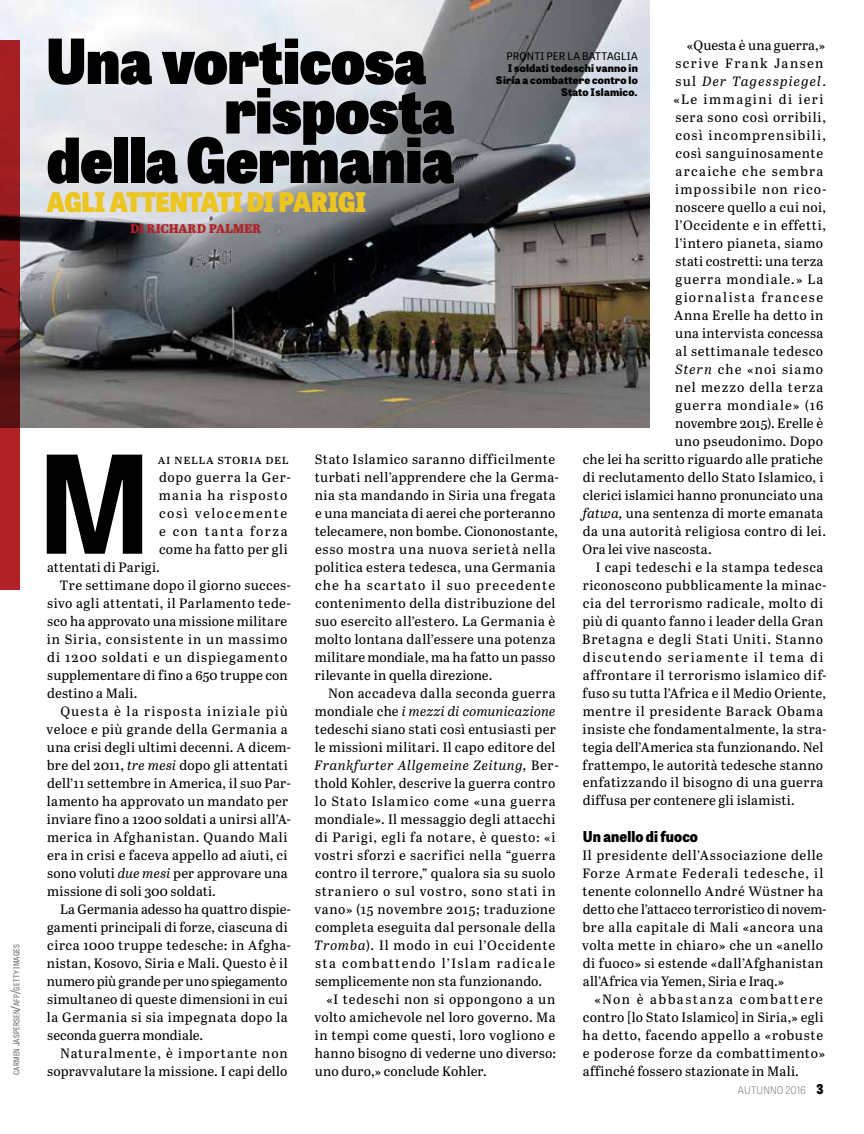
<style>
.page{position:relative;width:864px;height:1134px;background:#fff}
.page>*{position:absolute;margin:0;border:0;box-sizing:border-box;transform-origin:0 0}
.t1{font:700 135px "Tablet Gothic Narrow";color:#000}
.t2{font:800 61.95px "Tablet Gothic Narrow";color:#000}
.t3{font:800 27px "Tablet Gothic Narrow";letter-spacing:-.005em;color:#ecc521}
.t4{font:800 15px "Tablet Gothic Narrow";letter-spacing:.005em;color:#000}
.t5{font:13.5px/18px "Abril Text";letter-spacing:.03em;color:#000}
.t6{font:13.5px/18px "Abril Text";letter-spacing:.01em;color:#000}
.t7{font:12.6px "Abril Titling Eb";letter-spacing:.01em;color:#b22125}
.t8{font:800 10.5px/12px "Tablet Gothic";letter-spacing:.015em;color:#000;text-align:right}
.t9{font:10.5px "Tablet Gothic";letter-spacing:.02em;color:#000}
.t10{font:100 10.5px "Tablet Gothic Narrow";letter-spacing:.02em;color:#6d6e70}
.t11{font:8.1px "Tablet Gothic Condensed";letter-spacing:.03em;color:#6d6e70;scale:1.04 1}
.s1{font-size:11.55px}
.s2{font-style:italic}
.s3{font-weight:800;font-size:13.5px;color:#000}
</style>
<div class="page">
<img style="left:0;top:0;width:649px;height:428px">
<svg style="left:0;top:40px;width:20px;height:550px;background:#8f1a1e"></svg>
<p class="t11" style="left:11px;top:1075px;width:127px;rotate:-90deg">carmen jaspersen<span class="s1">/</span>afp<span class="s1">/</span>getty images</p>
<h2 class="t2" style="left:47px;top:15px;width:381px">Una vorticosa</h2>
<h2 class="t2" style="left:225px;top:64px;width:231px">risposta</h2>
<h2 class="t2" style="left:47px;top:114px;width:409px">della Germania</h2>
<h3 class="t3" style="left:47px;top:182px;width:321px">AGLI ATTENTATI DI PARIGI</h3>
<p class="t7" style="left:130px;top:219px;width:133px">DI RICHARD PALMER</p>
<p class="t9" style="left:506px;top:49px;width:133px">PRONTI PER LA BATTAGLIA</p>
<p class="t8" style="left:496px;top:62px;width:143px">I soldati tedeschi vanno in<br>Siria a combattere contro lo<br>Stato Islamico.</p>
<p class="t5" style="left:673px;top:35px;width:155px;text-indent:14px">«Questa è una guerra,» scrive Frank Jansen sul <span class="s2">Der Tagesspiegel</span>. «Le immagini di ieri sera sono così orribili, così incomprensibili, così sanguinosamente arcaiche che sembra impossibile non rico&shy;noscere quello a cui noi, l’Occidente e in effetti, l’intero pianeta, siamo stati costretti: una terza guerra mondiale.» La giornalista francese<br>Anna Erelle ha detto in una intervista concessa al settimanale tedesco<br><span class="s2">Stern</span> che «noi siamo nel mezzo della terza guerra mondiale» (16 novembre 2015). Erelle è uno pseudonimo. Dopo</p>
<h1 class="t1" style="left:37px;top:410px;width:116px">M</h1>
<p class="t5" style="left:158px;top:449px;width:132px">ai nella storia del</p>
<p class="t5" style="left:159px;top:467px;width:134px">dopo guerra la Ger-</p>
<p class="t5" style="left:159px;top:485px;width:130px">mania ha risposto</p>
<p class="t5" style="left:159px;top:503px;width:130px">così velocemente</p>
<p class="t5" style="left:159px;top:521px;width:130px">e con tanta forza</p>
<p class="t5" style="left:159px;top:539px;width:130px">come ha fatto per gli</p>
<p class="t5" style="left:47px;top:557px;width:114px">attentati di Parigi.</p>
<p class="t5" style="left:60px;top:575px;width:233px">Tre settimane dopo il giorno succes-</p>
<p class="t5" style="left:47px;top:593px;width:245px">sivo agli attentati, il Parlamento tede-</p>
<p class="t5" style="left:47px;top:611px;width:242px">sco ha approvato una missione militare</p>
<p class="t5" style="left:47px;top:629px;width:242px">in Siria, consistente in un massimo</p>
<p class="t5" style="left:47px;top:647px;width:242px">di 1200 soldati e un dispiegamento</p>
<p class="t5" style="left:47px;top:665px;width:242px">supplementare di fino a 650 truppe con</p>
<p class="t5" style="left:47px;top:683px;width:92px">destino a Mali.</p>
<p class="t5" style="left:60px;top:701px;width:229px">Questa è la risposta iniziale più</p>
<p class="t5" style="left:47px;top:719px;width:243px">veloce e più grande della Germania a</p>
<p class="t5" style="left:47px;top:737px;width:246px">una crisi degli ultimi decenni. A dicem-</p>
<p class="t5" style="left:47px;top:755px;width:242px">bre del 2011, <span class="s2">tre mesi</span> dopo gli attentati</p>
<p class="t5" style="left:47px;top:773px;width:245px">dell’11 settembre in America, il suo Par-</p>
<p class="t5" style="left:47px;top:791px;width:243px">lamento ha approvato un mandato per</p>
<p class="t5" style="left:47px;top:809px;width:246px">inviare fino a 1200 soldati a unirsi all’A-</p>
<p class="t5" style="left:47px;top:827px;width:242px">merica in Afghanistan. Quando Mali</p>
<p class="t5" style="left:47px;top:845px;width:242px">era in crisi e faceva appello ad aiuti, ci</p>
<p class="t5" style="left:47px;top:863px;width:242px">sono voluti <span class="s2">due mesi</span> per approvare una</p>
<p class="t5" style="left:47px;top:881px;width:170px">missione di soli 300 soldati.</p>
<p class="t5" style="left:60px;top:899px;width:232px">La Germania adesso ha quattro dispie-</p>
<p class="t5" style="left:47px;top:917px;width:242px">gamenti principali di forze, ciascuna di</p>
<p class="t5" style="left:47px;top:935px;width:245px">circa 1000 truppe tedesche: in Afgha-</p>
<p class="t5" style="left:47px;top:953px;width:242px">nistan, Kosovo, Siria e Mali. Questo è il</p>
<p class="t5" style="left:47px;top:971px;width:242px">numero più grande per uno spiegamento</p>
<p class="t5" style="left:47px;top:989px;width:242px">simultaneo di queste dimensioni in cui</p>
<p class="t5" style="left:47px;top:1007px;width:242px">la Germania si sia impegnata dopo la</p>
<p class="t5" style="left:47px;top:1025px;width:157px">seconda guerra mondiale.</p>
<p class="t5" style="left:60px;top:1043px;width:229px">Naturalmente, è importante non</p>
<p class="t5" style="left:47px;top:1061px;width:242px">sopravvalutare la missione. I capi dello</p>
<p class="t5" style="left:315px;top:449px;width:246px">Stato Islamico saranno difficilmente turbati nell’apprendere che la Germa&shy;nia sta mandando in Siria una fregata e una manciata di aerei che porteranno telecamere, non bombe. Ciononostante, esso mostra una nuova serietà nella politica estera tedesca, una Germania che ha scartato il suo precedente contenimento della distribuzione del suo esercito all’estero. La Germania è molto lontana dall’essere una potenza militare mondiale, ma ha fatto un passo rilevante in quella direzione.</p>
<p class="t5" style="left:314px;top:683px;width:246px;text-indent:14px">Non accadeva dalla seconda guerra mondiale che <span class="s2">i mezzi di comunicazione </span>tedeschi siano stati così entusiasti per le missioni militari. Il capo editore del <span class="s2">Frankfurter Allgemeine Zeitung,</span> Ber&shy;thold Kohler, descrive la guerra contro lo Stato Islamico come «una guerra mondiale». Il messaggio degli attacchi di Parigi, egli fa notare, è questo: «i vostri sforzi e sacrifici nella “guerra contro il terrore,” qualora sia su suolo straniero o sul vostro, sono stati in vano» (15 novembre 2015; traduzione completa eseguita dal personale della <span class="s2">Tromba</span>). Il modo in cui l’Occidente sta combattendo l’Islam radicale semplicemente non sta funzionando.</p>
<p class="t5" style="left:314px;top:989px;width:243px;text-align:justify;text-indent:12px">«I tedeschi non si oppongono a un volto amichevole nel loro governo. Ma in tempi come questi, loro vogliono e hanno bisogno di vederne uno diverso: uno duro,» conclude Kohler.</p>
<p class="t5" style="left:583px;top:449px;width:245px">che lei ha scritto riguardo alle pratiche di reclutamento dello Stato Islamico, i clerici islamici hanno pronunciato una <span class="s2">fatwa,</span> una sentenza di morte emanata da una autorità religiosa contro di lei.<br>Ora lei vive nascosta.</p>
<p class="t5" style="left:582px;top:557px;width:246px;text-indent:14px">I capi tedeschi e la stampa tedesca riconoscono pubblicamente la minac&shy;cia del terrorismo radicale, molto di più di quanto fanno i leader della Gran Bretagna e degli Stati Uniti. Stanno discutendo seriamente il tema di affrontare il terrorismo islamico dif&shy;fuso su tutta l’Africa e il Medio Oriente, mentre il presidente Barack Obama insiste che fondamentalmente, la stra&shy;tegia dell’America sta funzionando. Nel frattempo, le autorità tedesche stanno enfatizzando il bisogno di una guerra diffusa per contenere gli islamisti.</p>
<p class="t4" style="left:583px;top:825px;width:117px">Un anello di fuoco</p>
<p class="t5" style="left:582px;top:845px;width:246px">Il presidente dell’Associazione delle Forze Armate Federali tedesche, il tenente colonnello André Wüstner ha detto che l’attacco terroristico di novem&shy;bre alla capitale di Mali «ancora una volta mette in chiaro» che un «anello di fuoco» si estende «dall’Afghanistan all’Africa via Yemen, Siria e Iraq.»</p>
<p class="t6" style="left:583px;top:989px;width:244px;text-indent:12px">«Non è abbastanza combattere contro [lo Stato Islamico] in Siria,» egli ha detto, facendo appello a «robuste e poderose forze da combattimento» affinché fossero stazionate in Mali.</p>
<p class="t10" style="left:738px;top:1083px;width:87px">AUTUNNO 2016 <span class="s3">3</span></p>
</div>
